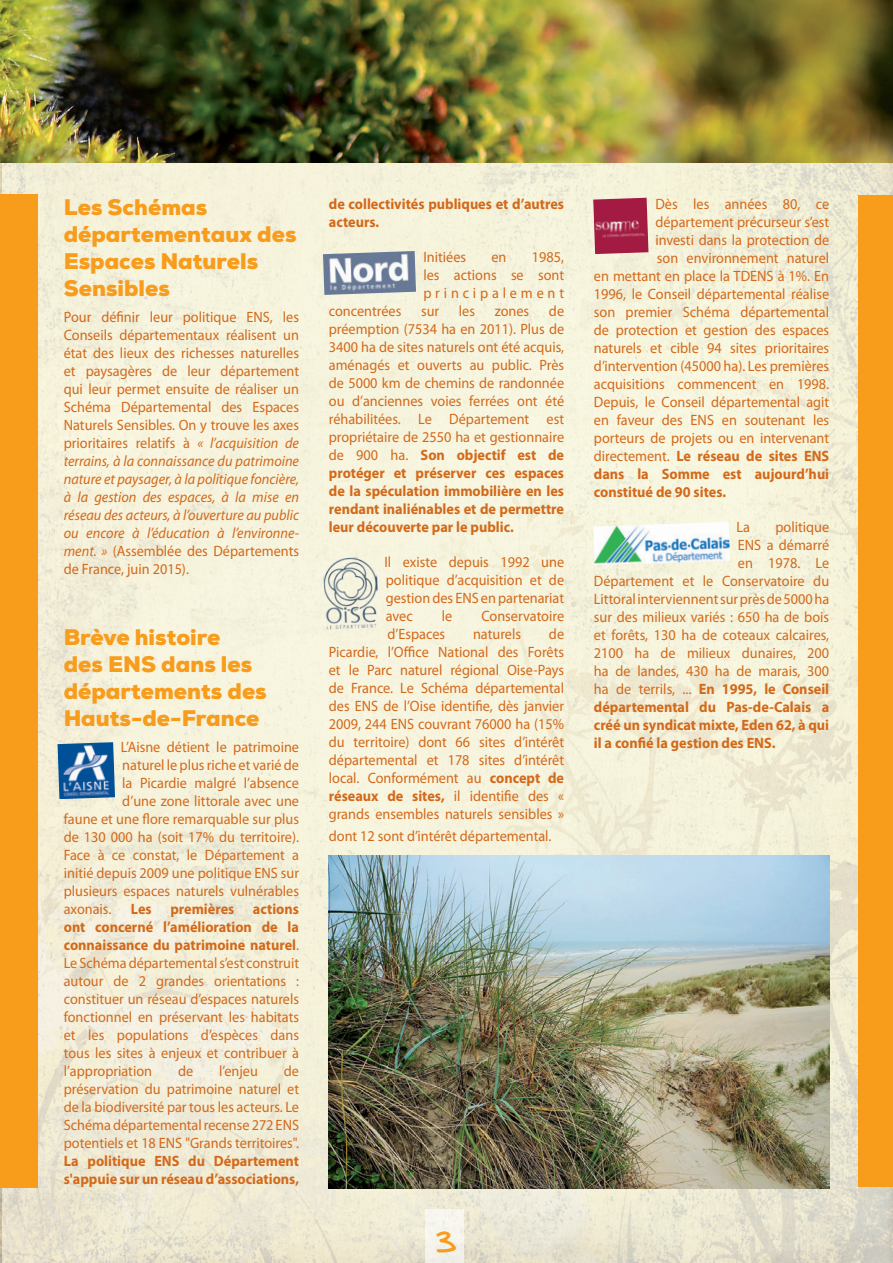
<style>
.page{position:relative;width:893px;height:1263px;background:#fff}
.page>*{position:absolute;margin:0;border:0;box-sizing:border-box;transform-origin:0 0}
.Titre_1{font:900 22.5px/27px "Nexa";color:#f89c1c}
.t1{font:900 22.5px "Daniel";color:#f89c1c}
.Texte_normal{font:15px/18px "Myriad Pro";color:#d3691a;text-align:justify;scale:.95 1}
.Texte_normal-2{font:700 15px/18px "Myriad Pro";color:#d3691a;scale:.95 1}
.s1{font-style:italic}
.s2{font-weight:700}
.s3{font-weight:400}
</style>
<div class="page">
<img style="left:0;top:163px;width:893px;height:1100px">
<div style="left:425px;top:1209px;width:39px;height:54px;background:#f5f4ec"></div>
<div style="left:858px;top:195px;width:35px;height:992px;background:#f89c1c"></div>
<div style="left:0;top:195px;width:38px;height:993px;background:#f89c1c"></div>
<img style="left:329px;top:855px;width:500px;height:333px">
<img style="left:58px;top:742px;width:57px;height:57px">
<img style="left:323px;top:557px;width:56px;height:72px">
<img style="left:593px;top:198px;width:55px;height:56px">
<img style="left:323px;top:251px;width:93px;height:44px">
<img style="left:593px;top:522px;width:137px;height:43px">
<img style="left:0;top:0;width:893px;height:163px">
<p class="Titre_1" style="left:64px;top:193px;width:234px">Les Schémas départementaux des<br>Espaces Naturels<br>Sensibles</p>
<p class="Texte_normal" style="left:64px;top:308px;width:249px">Pour définir leur politique ENS, les Conseils départementaux réalisent un état des lieux des richesses naturelles et paysagères de leur département qui leur permet ensuite de réaliser un Schéma Départemental des Espaces Naturels Sensibles. On y trouve les axes prioritaires relatifs à <span class="s1">« l’acquisition de terrains, à la connaissance du patrimoine nature et paysager, à la politique foncière, à la gestion des espaces, à la mise en réseau des acteurs, à l’ouverture au public ou encore à l’éducation à l’environne&shy;ment. »</span> (Assemblée des Départements de France, juin 2015).</p>
<p class="Titre_1" style="left:64px;top:623px;width:204px">Brève histoire<br>des ENS dans les départements des<br>Hauts-de-France</p>
<p class="Texte_normal" style="left:121px;top:738px;width:189px">L’Aisne détient le patrimoine</p>
<p class="Texte_normal" style="left:122px;top:756px;width:188px">naturel le plus riche et varié de</p>
<p class="Texte_normal" style="left:122px;top:774px;width:188px">la Picardie malgré l’absence</p>
<p class="Texte_normal" style="left:122px;top:792px;width:188px">d’une zone littorale avec une</p>
<p class="Texte_normal" style="left:64px;top:810px;width:249px">faune et une flore remarquable sur plus</p>
<p class="Texte_normal" style="left:64px;top:828px;width:249px">de 130 000 ha (soit 17% du territoire).</p>
<p class="Texte_normal" style="left:64px;top:846px;width:249px">Face à ce constat, le Département a</p>
<p class="Texte_normal" style="left:64px;top:864px;width:249px">initié depuis 2009 une politique ENS sur</p>
<p class="Texte_normal" style="left:64px;top:882px;width:249px">plusieurs espaces naturels vulnérables</p>
<p class="Texte_normal" style="left:64px;top:900px;width:52px">axonais.</p>
<p class="Texte_normal" style="left:64px;top:900px;width:249px;text-indent:67px"><span class="s2">Les premières actions ont concerné l’amélioration de la connaissance du patrimoine naturel</span>.<br>Le Schéma départemental s’est construit autour de 2 grandes orientations : constituer un réseau d’espaces naturels fonctionnel en préservant les habitats et les populations d’espèces dans tous les sites à enjeux et contribuer à l’appropriation</p>
<p class="Texte_normal" style="left:64px;top:1062px;width:249px;text-indent:220px">de préservation du patrimoine naturel et de la biodiversité par tous les acteurs. Le Schéma départemental recense 272 ENS potentiels et 18 ENS "Grands territoires".<br><span class="s2">La politique ENS du Département s'appuie sur un réseau d’associations,</span></p>
<p class="Texte_normal" style="left:178px;top:1062px;width:17px">de</p>
<p class="Texte_normal" style="left:219px;top:1062px;width:42px">l’enjeu</p>
<p class="Texte_normal-2" style="left:329px;top:194px;width:249px">de collectivités publiques et d’autres acteurs.</p>
<p class="Texte_normal" style="left:423px;top:248px;width:47px">Initiées</p>
<p class="Texte_normal" style="left:491px;top:248px;width:17px">en</p>
<p class="Texte_normal" style="left:423px;top:248px;width:150px;text-indent:109px">1985, les actions se sont principalement</p>
<p class="Texte_normal" style="left:329px;top:302px;width:249px;text-indent:220px">de préemption (7534 ha en 2011). Plus de 3400 ha de sites naturels ont été acquis, aménagés et ouverts au public. Près de 5000 km de chemins de randonnée ou d’anciennes voies ferrées ont été réhabilitées. Le Département est propriétaire de 2550 ha et gestionnaire de 900 ha. <span class="s2">Son objectif est de protéger et préserver ces espaces de la spéculation immobilière en les rendant inaliénables et de permettre leur découverte par le public.</span></p>
<p class="Texte_normal" style="left:384px;top:553px;width:191px">Il existe depuis 1992 une politique d’acquisition et de gestion des ENS en partenariat avec</p>
<p class="Texte_normal" style="left:329px;top:302px;width:78px">concentrées</p>
<p class="Texte_normal" style="left:421px;top:302px;width:21px">sur</p>
<p class="Texte_normal" style="left:459px;top:302px;width:18px">les</p>
<p class="Texte_normal" style="left:495px;top:302px;width:38px">zones</p>
<p class="Texte_normal" style="left:442px;top:607px;width:13px">le</p>
<p class="Texte_normal" style="left:481px;top:607px;width:89px">Conservatoire</p>
<p class="Texte_normal" style="left:387px;top:625px;width:62px">d’Espaces</p>
<p class="Texte_normal" style="left:473px;top:625px;width:52px">naturels</p>
<p class="Texte_normal" style="left:329px;top:625px;width:249px;text-indent:220px">de Picardie, l’Office National des Forêts et le Parc naturel régional Oise-Pays de France. Le Schéma départemental des ENS de l’Oise identifie, dès janvier 2009, 244 ENS couvrant 76000 ha (15% du territoire) dont 66 sites d’intérêt départemental et 178 sites d’intérêt local. Conformément au <span class="s2">concept de réseaux de sites,</span> il identifie des « grands ensembles naturels sensibles »</p>
<p class="Texte_normal" style="left:329px;top:826px;width:236px">dont 12 sont d’intérêt départemental.</p>
<h1 class="t1" style="left:436px;top:1231px;width:22px">3</h1>
<p class="Texte_normal" style="left:655px;top:195px;width:184px">Dès les années 80, ce</p>
<p class="Texte_normal" style="left:655px;top:213px;width:184px">département précurseur s’est</p>
<p class="Texte_normal" style="left:655px;top:231px;width:184px">investi dans la protection de</p>
<p class="Texte_normal" style="left:657px;top:249px;width:183px">son environnement naturel</p>
<p class="Texte_normal" style="left:594px;top:267px;width:249px">en mettant en place la TDENS à 1%. En</p>
<p class="Texte_normal" style="left:594px;top:285px;width:249px">1996, le Conseil départemental réalise</p>
<p class="Texte_normal" style="left:594px;top:303px;width:249px">son premier Schéma départemental</p>
<p class="Texte_normal" style="left:594px;top:321px;width:249px">de protection et gestion des espaces</p>
<p class="Texte_normal" style="left:594px;top:339px;width:249px">naturels et cible 94 sites prioritaires</p>
<p class="Texte_normal" style="left:594px;top:357px;width:249px">d’intervention (45000 ha). Les premières</p>
<p class="Texte_normal" style="left:594px;top:375px;width:249px">acquisitions commencent en 1998.</p>
<p class="Texte_normal" style="left:594px;top:393px;width:249px">Depuis, le Conseil départemental agit</p>
<p class="Texte_normal" style="left:594px;top:411px;width:249px">en faveur des ENS en soutenant les</p>
<p class="Texte_normal" style="left:594px;top:429px;width:249px">porteurs de projets ou en intervenant</p>
<p class="Texte_normal-2" style="left:594px;top:446px;width:249px"><span class="s3">directement.</span> Le réseau de sites ENS</p>
<p class="Texte_normal-2" style="left:594px;top:464px;width:249px">dans la Somme est aujourd’hui</p>
<p class="Texte_normal-2" style="left:594px;top:482px;width:141px">constitué de 90 sites.</p>
<p class="Texte_normal" style="left:736px;top:518px;width:16px">La</p>
<p class="Texte_normal" style="left:775px;top:518px;width:58px">politique</p>
<p class="Texte_normal" style="left:738px;top:536px;width:98px">ENS a démarré</p>
<p class="Texte_normal" style="left:738px;top:554px;width:98px">en 1978. Le</p>
<p class="Texte_normal" style="left:594px;top:572px;width:249px">Département et le Conservatoire du</p>
<p class="Texte_normal" style="left:594px;top:590px;width:249px">Littoral interviennent sur près de 5000 ha</p>
<p class="Texte_normal" style="left:594px;top:608px;width:249px">sur des milieux variés : 650 ha de bois</p>
<p class="Texte_normal" style="left:594px;top:626px;width:249px">et forêts, 130 ha de coteaux calcaires,</p>
<p class="Texte_normal" style="left:594px;top:644px;width:249px">2100 ha de milieux dunaires, 200</p>
<p class="Texte_normal" style="left:594px;top:662px;width:249px">ha de landes, 430 ha de marais, 300</p>
<p class="Texte_normal-2" style="left:594px;top:679px;width:249px"><span class="s3">ha de terrils, ...</span> En 1995, le Conseil</p>
<p class="Texte_normal-2" style="left:594px;top:697px;width:249px">départemental du Pas-de-Calais a</p>
<p class="Texte_normal-2" style="left:594px;top:715px;width:249px">créé un syndicat mixte, Eden 62, à qui</p>
<p class="Texte_normal-2" style="left:594px;top:733px;width:193px">il a confié la gestion des ENS.</p>
</div>
